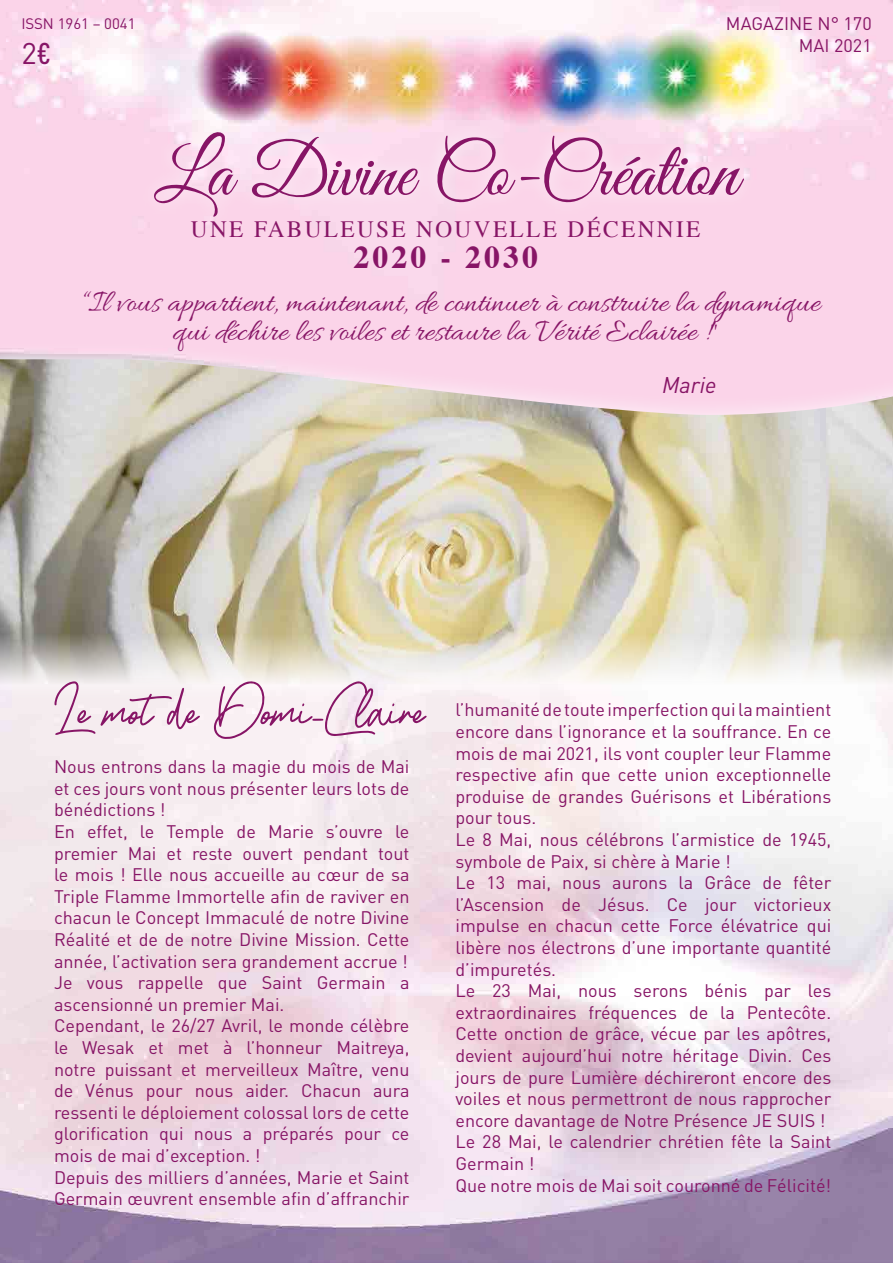
<style>
.page{position:relative;width:893px;height:1263px;background:#fff}
.page>*{position:absolute;margin:0;border:0;box-sizing:border-box;transform-origin:0 0}
.t1{font:73.65px "Great Vibes";color:#871566}
.t2{font:72px "Boss Signature";color:#871566}
.t3{font:700 31.65px "Times";letter-spacing:.1em;color:#871566}
.t4{font:31.5px/28.5px "Allura";color:#871566;text-align:center}
.t5{font:29.55px "DIN";color:#871566}
.t6{font:23.25px "Times";letter-spacing:.1em;color:#871566}
.t7{font:italic 22.5px "DIN";color:#871566}
.t8{font:18px/21.6px "DIN";color:#871566;text-align:justify}
.t9{font:15px "DIN";color:#871566}
.s1{font-family:"DIN Cond Medium Alternate"}
.s2{font-size:79.5px}
</style>
<div class="page">
<img style="left:0;top:0;width:893px;height:1263px">
<div style="left:140px;top:117px;width:618px;height:114px;background:#fff;opacity:.86"></div>
<div style="left:0;top:340px;width:893px;height:364px;background:#fff;opacity:.75"></div>
<img style="left:0;top:359px;width:893px;height:326px">
<p class="t9" style="left:21px;top:14px;width:116px">ISSN 1961 – 0041</p>
<p class="t5" style="left:21px;top:35px;width:31px">2<span class="s1">€</span></p>
<p class="t8" style="left:726px;top:13px;width:147px">MAGAZINE N° 170</p>
<p class="t8" style="left:799px;top:34px;width:74px">MAI 2021</p>
<p class="t1" style="left:154px;top:132px;width:585px">La Divine Co-Créa<span class="s2">tion</span></p>
<p class="t6" style="left:191px;top:207px;width:511px">UNE FABULEUSE NOUVELLE DÉCENNIE</p>
<p class="t3" style="left:353px;top:227px;width:186px">2020 - 2030</p>
<p class="t4" style="left:83px;top:290px;width:739px">“Il vous appartient, maintenant, de continuer à construire la dynamique qui déchire les voiles et restaure la Vérité Eclairée !"</p>
<p class="t7" style="left:662px;top:370px;width:56px">Marie</p>
<p class="t2" style="left:54px;top:673px;width:373px">Le mot de Domi-Claire</p>
<p class="t8" style="left:54px;top:755px;width:357px">Nous entrons dans la magie du mois de Mai et ces jours vont nous présenter leurs lots de bénédictions !</p>
<p class="t8" style="left:54px;top:820px;width:357px">En effet, le Temple de Marie s’ouvre le premier Mai et reste ouvert pendant tout le mois ! Elle nous accueille au cœur de sa Triple Flamme Immortelle afin de raviver en chacun le Concept Immaculé de notre Divine Réalité et de de notre Divine Mission. Cette année, l’activation sera grandement accrue !</p>
<p class="t8" style="left:54px;top:971px;width:357px">Je vous rappelle que Saint Germain a ascensionné un premier Mai.</p>
<p class="t8" style="left:54px;top:1015px;width:357px">Cependant, le 26/27 Avril, le monde célèbre le Wesak et met à l’honneur Maitreya, notre puissant et merveilleux Maître, venu de Vénus pour nous aider. Chacun aura ressenti le déploiement colossal lors de cette glorification qui nous a préparés pour ce mois de mai d’exception. !</p>
<p class="t8" style="left:54px;top:1166px;width:357px">Depuis des milliers d’années, Marie et Saint<br>Germain œuvrent ensemble afin d’affranchir</p>
<p class="t8" style="left:455px;top:699px;width:377px">l’humanité de toute imperfection qui la maintient encore dans l’ignorance et la souffrance. En ce mois de mai 2021, ils vont coupler leur Flamme respective afin que cette union exceptionnelle produise de grandes Guérisons et Libérations pour tous.</p>
<p class="t8" style="left:455px;top:828px;width:377px">Le 8 Mai, nous célébrons l’armistice de 1945, symbole de Paix, si chère à Marie !</p>
<p class="t8" style="left:455px;top:871px;width:377px">Le 13 mai, nous aurons la Grâce de fêter l’Ascension de Jésus. Ce jour victorieux impulse en chacun cette Force élévatrice qui libère nos électrons d’une importante quantité d’impuretés.</p>
<p class="t8" style="left:455px;top:979px;width:377px">Le 23 Mai, nous serons bénis par les extraordinaires fréquences de la Pentecôte.<br>Cette onction de grâce, vécue par les apôtres, devient aujourd’hui notre héritage Divin. Ces jours de pure Lumière déchireront encore des voiles et nous permettront de nous rapprocher encore davantage de Notre Présence JE SUIS !</p>
<p class="t8" style="left:455px;top:1131px;width:377px">Le 28 Mai, le calendrier chrétien fête la Saint<br>Germain !</p>
<p class="t8" style="left:455px;top:1174px;width:377px">Que notre mois de Mai soit couronné de Félicité!</p>
</div>
